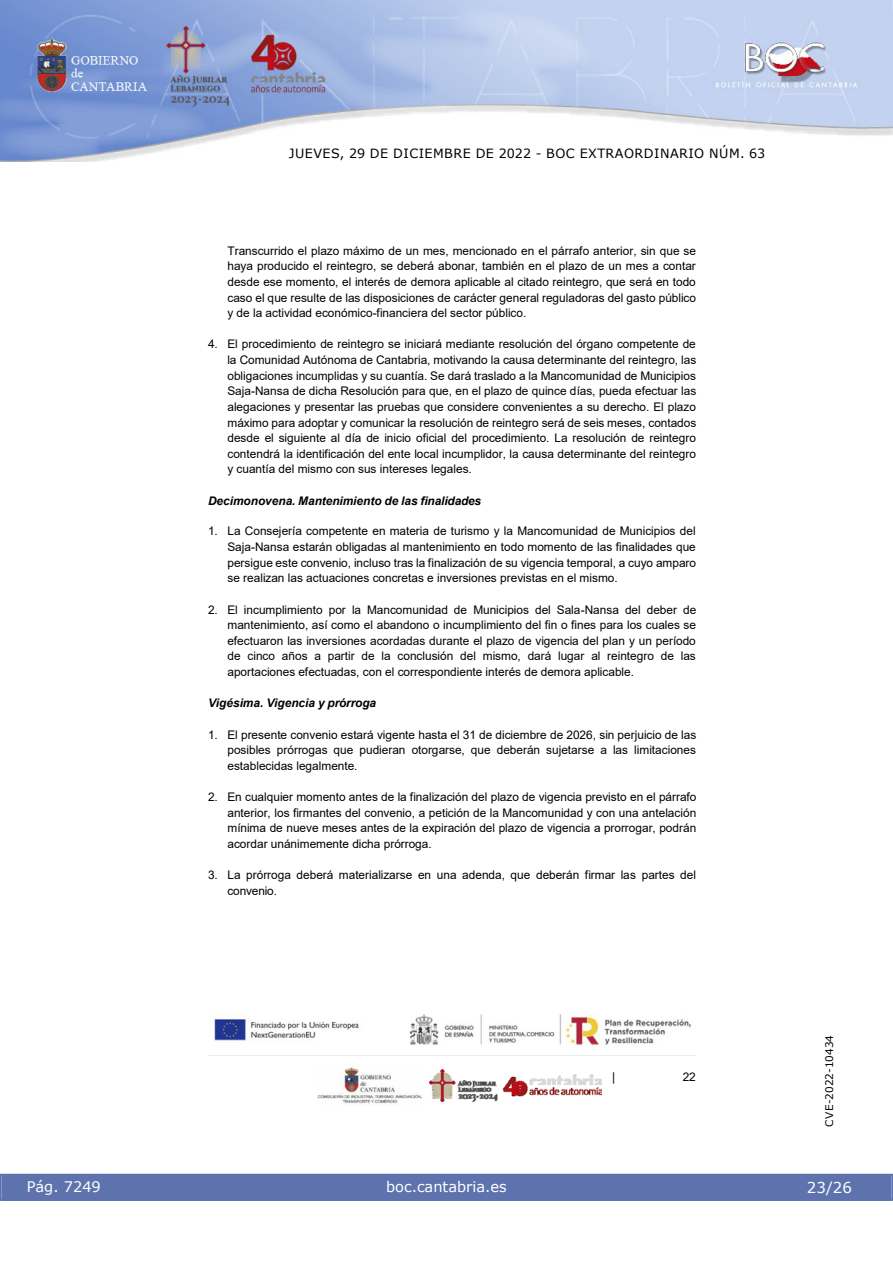
<style>
.page{position:relative;width:893px;height:1263px;background:#fff}
.page>*{position:absolute;margin:0;border:0;box-sizing:border-box;transform-origin:0 0}
.t1{font:15px "Verdana 2";color:#fff}
.t2{font:14.55px "Verdana 2";color:#fff}
.t3{font:12.75px "Verdana 2";letter-spacing:.035em;color:#000}
.t4{font:11.85px/15.6px "Arial";color:#000;text-align:justify}
.t5{font:italic 700 11.85px "Arial";letter-spacing:-.005em;color:#000}
.t6{font:10.5px "Verdana 2";color:#000}
</style>
<div class="page">
<img style="left:0;top:0;width:893px;height:161px">
<div style="left:1px;top:1174px;width:890px;height:27px;background:#5e73ae"></div>
<img style="left:318px;top:1067px;width:104px;height:37px">
<img style="left:429px;top:1069px;width:173px;height:32px">
<img style="left:208px;top:1014px;width:487px;height:42px">
<p class="t3" style="left:289px;top:144px;width:478px">JUEVES, 29 DE DICIEMBRE DE 2022 - BOC EXTRAORDINARIO NÚM. 63</p>
<p class="t4" style="left:227px;top:243px;width:470px">Transcurrido el plazo máximo de un mes, mencionado en el párrafo anterior, sin que se haya producido el reintegro, se deberá abonar, también en el plazo de un mes a contar desde ese momento, el interés de demora aplicable al citado reintegro, que será en todo caso el que resulte de las disposiciones de carácter general reguladoras del gasto público y de la actividad económico-financiera del sector público.</p>
<p class="t4" style="left:227px;top:336px;width:470px;text-indent:-19px">4. El procedimiento de reintegro se iniciará mediante resolución del órgano competente de la Comunidad Autónoma de Cantabria, motivando la causa determinante del reintegro, las obligaciones incumplidas y su cuantía. Se dará traslado a la Mancomunidad de Municipios Saja-Nansa de dicha Resolución para que, en el plazo de quince días, pueda efectuar las alegaciones y presentar las pruebas que considere convenientes a su derecho. El plazo máximo para adoptar y comunicar la resolución de reintegro será de seis meses, contados desde el siguiente al día de inicio oficial del procedimiento. La resolución de reintegro contendrá la identificación del ente local incumplidor, la causa determinante del reintegro y cuantía del mismo con sus intereses legales.</p>
<p class="t5" style="left:208px;top:493px;width:275px">Decimonovena. Mantenimiento de las finalidades</p>
<p class="t4" style="left:227px;top:523px;width:470px;text-indent:-19px">1. La Consejería competente en materia de turismo y la Mancomunidad de Municipios del Saja-Nansa estarán obligadas al mantenimiento en todo momento de las finalidades que persigue este convenio, incluso tras la finalización de su vigencia temporal, a cuyo amparo se realizan las actuaciones concretas e inversiones previstas en el mismo.</p>
<p class="t4" style="left:227px;top:602px;width:470px;text-indent:-19px">2. El incumplimiento por la Mancomunidad de Municipios del Sala-Nansa del deber de mantenimiento, así como el abandono o incumplimiento del fin o fines para los cuales se efectuaron las inversiones acordadas durante el plazo de vigencia del plan y un período de cinco años a partir de la conclusión del mismo, dará lugar al reintegro de las aportaciones efectuadas, con el correspondiente interés de demora aplicable.</p>
<p class="t5" style="left:208px;top:695px;width:169px">Vigésima. Vigencia y prórroga</p>
<p class="t4" style="left:227px;top:726px;width:470px;text-indent:-19px">1. El presente convenio estará vigente hasta el 31 de diciembre de 2026, sin perjuicio de las posibles prórrogas que pudieran otorgarse, que deberán sujetarse a las limitaciones establecidas legalmente.</p>
<p class="t4" style="left:227px;top:789px;width:471px;text-indent:-19px">2. En cualquier momento antes de la finalización del plazo de vigencia previsto en el párrafo anterior, los firmantes del convenio, a petición de la Mancomunidad y con una antelación mínima de nueve meses antes de la expiración del plazo de vigencia a prorrogar, podrán acordar unánimemente dicha prórroga.</p>
<p class="t4" style="left:227px;top:867px;width:470px;text-indent:-19px">3. La prórroga deberá materializarse en una adenda, que deberán firmar las partes del convenio.</p>
<p class="t2" style="left:27px;top:1177px;width:76px">Pág. 7249</p>
<p class="t2" style="left:386px;top:1177px;width:122px">boc.cantabria.es</p>
<p class="t4" style="left:612px;top:1069px;width:5px">|</p>
<p class="t4" style="left:683px;top:1069px;width:14px">22</p>
<p class="t6" style="left:822px;top:1126px;width:93px;rotate:-90deg">CVE-2022-10434</p>
<p class="t1" style="left:807px;top:1177px;width:46px">23/26</p>
</div>
